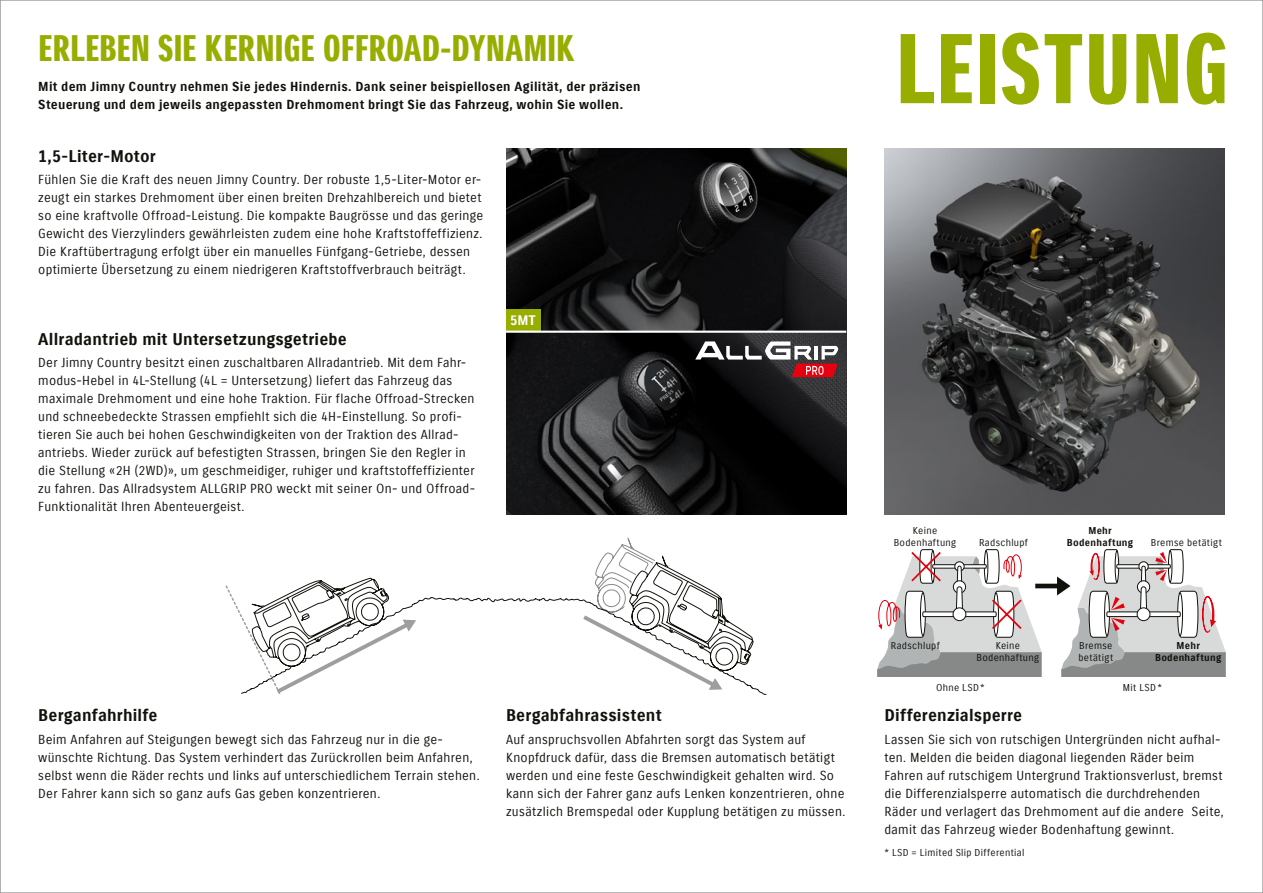
<style>
.page{position:relative;width:1263px;height:893px;background:#fff}
.page>*{position:absolute;margin:0;border:0;box-sizing:border-box;transform-origin:0 0}
.t1{font:96px "Suzuki PRO Headline";letter-spacing:.02em;color:#97ae00}
.t2{font:36px "Suzuki PRO Headline";letter-spacing:.005em;color:#97ae00}
.t3{font:16.5px "Suzuki PRO Bold";letter-spacing:.01em;color:#12120d}
.t4{font:13.5px "Suzuki PRO Bold";color:#fff}
.t5{font:12.75px/18px "Suzuki PRO Regular";letter-spacing:.02em;color:#12120d}
.t6{font:12.75px/18px "Suzuki PRO Bold";letter-spacing:.02em;color:#12120d}
.t7{font:9.75px/12px "Suzuki PRO Regular";letter-spacing:.03em;color:#12120d;text-align:center}
.t8{font:9.75px/12px "Suzuki PRO Bold";letter-spacing:.03em;color:#12120d;text-align:center}
</style>
<div class="page">
<img style="left:884px;top:149px;width:341px;height:365px">
<svg style="left:416px;top:597px;width:351px;height:98px"></svg>
<svg style="left:225px;top:578px;width:191px;height:116px"></svg>
<svg style="left:583px;top:538px;width:170px;height:152px"></svg>
<svg style="left:877px;top:549px;width:165px;height:128px"></svg>
<hr style="left:1035px;top:584px;width:24px;height:4px;background:#12120d">
<svg style="left:1057px;top:549px;width:169px;height:128px"></svg>
<img style="left:506px;top:149px;width:340px;height:365px">
<div style="left:506px;top:309px;width:34px;height:22px;background:#97ae00"></div>
<svg style="left:695px;top:341px;width:143px;height:36px"></svg>
<hr style="left:506px;top:331px;width:340px;height:2px;background:#fff">
<h2 class="t2" style="left:38px;top:26px;width:537px">ERLEBEN SIE KERNIGE OFFROAD-DYNAMIK</h2>
<p class="t6" style="left:38px;top:78px;width:604px">Mit dem Jimny Country nehmen Sie jedes Hindernis. Dank seiner beispiellosen Agilität, der präzisen<br>Steuerung und dem jeweils angepassten Drehmoment bringt Sie das Fahrzeug, wohin Sie wollen.</p>
<p class="t3" style="left:38px;top:146px;width:119px">1,5-Liter-Motor</p>
<p class="t5" style="left:38px;top:171px;width:446px">Fühlen Sie die Kraft des neuen Jimny Country. Der robuste 1,5-Liter-Motor er&shy;zeugt ein starkes Drehmoment über einen breiten Drehzahlbereich und bietet so eine kraftvolle Offroad-Leistung. Die kompakte Baugrösse und das geringe Gewicht des Vierzylinders gewährleisten zudem eine hohe Kraftstoffeffizienz.<br>Die Kraftübertragung erfolgt über ein manuelles Fünfgang-Getriebe, dessen optimierte Übersetzung zu einem niedrigeren Kraftstoffverbrauch beiträgt.</p>
<p class="t3" style="left:38px;top:329px;width:310px">Allradantrieb mit Untersetzungsgetriebe</p>
<p class="t5" style="left:38px;top:354px;width:438px">Der Jimny Country besitzt einen zuschaltbaren Allradantrieb. Mit dem Fahr&shy;modus-Hebel in 4L-Stellung (4L = Untersetzung) liefert das Fahrzeug das maximale Drehmoment und eine hohe Traktion. Für flache Offroad-Strecken und schneebedeckte Strassen empfiehlt sich die 4H-Einstellung. So profi&shy;tieren Sie auch bei hohen Geschwindigkeiten von der Traktion des Allrad&shy;antriebs. Wieder zurück auf befestigten Strassen, bringen Sie den Regler in die Stellung «2H (2WD)», um geschmeidiger, ruhiger und kraftstoffeffizienter zu fahren. Das Allradsystem ALLGRIP PRO weckt mit seiner On- und Offroad-Funktionalität Ihren Abenteuergeist.</p>
<p class="t4" style="left:510px;top:312px;width:27px">5MT</p>
<p class="t3" style="left:38px;top:705px;width:121px">Berganfahrhilfe</p>
<p class="t5" style="left:38px;top:730px;width:443px">Beim Anfahren auf Steigungen bewegt sich das Fahrzeug nur in die ge&shy;wünschte Richtung. Das System verhindert das Zurückrollen beim Anfahren, selbst wenn die Räder rechts und links auf unterschiedlichem Terrain stehen.<br>Der Fahrer kann sich so ganz aufs Gas geben konzentrieren.</p>
<p class="t3" style="left:506px;top:705px;width:157px">Bergabfahrassistent</p>
<p class="t5" style="left:506px;top:730px;width:341px">Auf anspruchsvollen Abfahrten sorgt das System auf Knopfdruck dafür, dass die Bremsen automatisch betätigt werden und eine feste Geschwindigkeit gehalten wird. So kann sich der Fahrer ganz aufs Lenken konzentrieren, ohne zusätzlich Bremspedal oder Kupplung betätigen zu müssen.</p>
<h1 class="t1" style="left:896px;top:11px;width:334px">LEISTUNG</h1>
<p class="t7" style="left:894px;top:525px;width:64px">Keine<br>Bodenhaftung</p>
<p class="t7" style="left:979px;top:537px;width:50px">Radschlupf</p>
<p class="t8" style="left:1067px;top:525px;width:68px">Mehr<br>Bodenhaftung</p>
<p class="t7" style="left:1151px;top:537px;width:72px">Bremse betätigt</p>
<p class="t7" style="left:891px;top:639px;width:50px">Radschlupf</p>
<p class="t7" style="left:977px;top:639px;width:64px">Keine<br>Bodenhaftung</p>
<p class="t7" style="left:1078px;top:639px;width:36px;text-align:left">Bremse betätigt</p>
<p class="t8" style="left:1155px;top:640px;width:68px">Mehr<br>Bodenhaftung</p>
<p class="t7" style="left:936px;top:682px;width:50px">Ohne LSD*</p>
<p class="t7" style="left:1123px;top:682px;width:40px">Mit LSD*</p>
<p class="t3" style="left:884px;top:705px;width:139px">Differenzialsperre</p>
<p class="t5" style="left:884px;top:730px;width:341px">Lassen Sie sich von rutschigen Untergründen nicht aufhal&shy;ten. Melden die beiden diagonal liegenden Räder beim Fahren auf rutschigem Untergrund Traktionsverlust, bremst die Differenzialsperre automatisch die durchdrehenden Räder und verlagert das Drehmoment auf die andere Seite, damit das Fahrzeug wieder Bodenhaftung gewinnt.</p>
<p class="t7" style="left:884px;top:847px;width:141px">* LSD = Limited Slip Differential</p>
</div>
